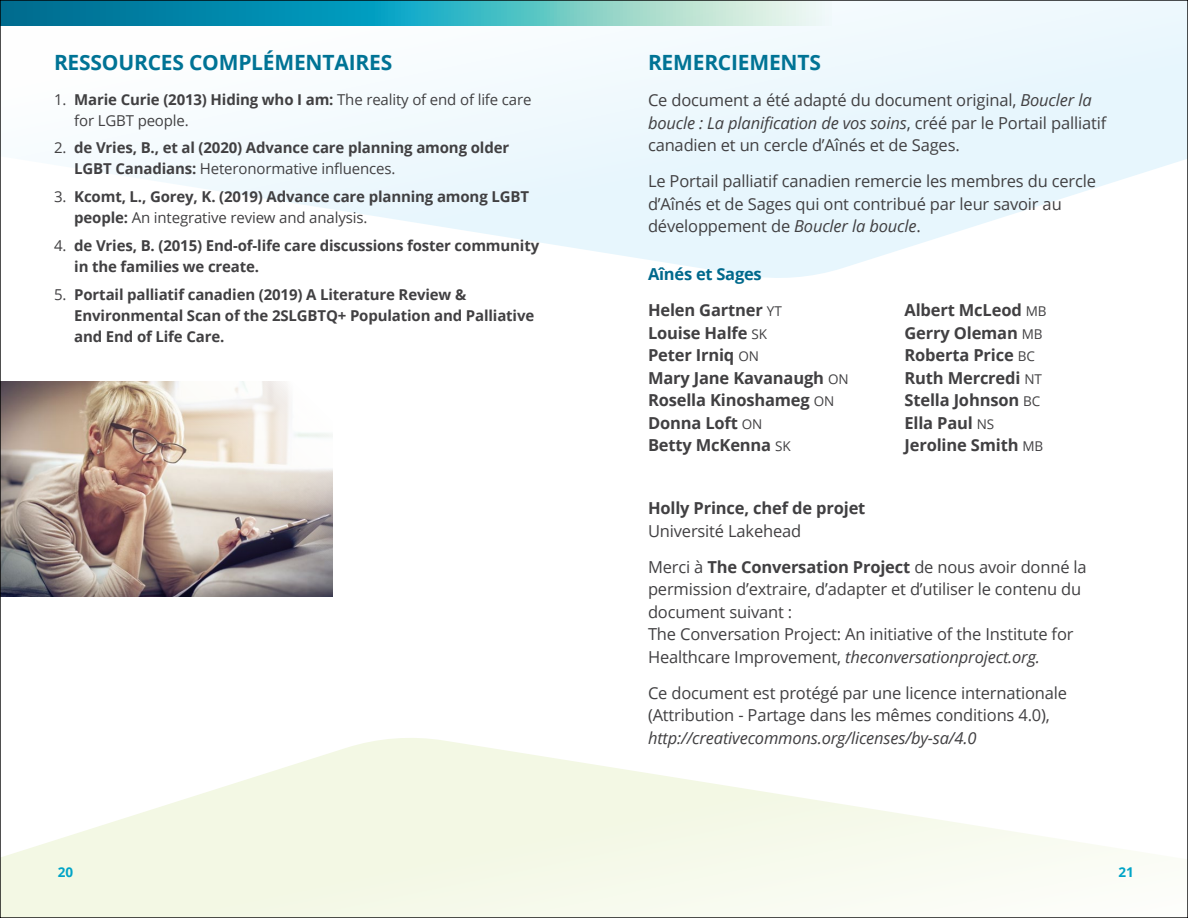
<style>
.page{position:relative;width:1188px;height:918px;background:#fff}
.page>*{position:absolute;margin:0;border:0;box-sizing:border-box;transform-origin:0 0}
.t1{font:700 21px "Open Sans";letter-spacing:-.01em;color:#007395}
.t2{font:16.5px/22.5px "Open Sans";letter-spacing:-.01em;color:#414042}
.t3{font:700 16.5px/22.5px "Open Sans";letter-spacing:-.01em;color:#414042}
.t4{font:italic 16.5px "Open Sans";letter-spacing:-.01em;color:#414042}
.t5{font:700 16.5px/36px "Open Sans";letter-spacing:-.01em;color:#00698c}
.t6{font:700 15px/21px "Open Sans";letter-spacing:-.01em;color:#414042}
.t7{font:15px/21px "Open Sans";letter-spacing:-.01em;color:#414042}
.t8{font:700 13.5px "Open Sans";color:#00a4c7}
.s1{font-weight:700}
.s2{font-weight:400}
.s3{font-style:italic}
.s4{color:#414042}
.s5{font-weight:400;font-size:13.5px;color:#414042}
.s6{font-weight:400;font-size:13.5px}
</style>
<div class="page">
<svg style="left:2px;top:738px;width:1152px;height:178px;fill:#f6faec"></svg>
<svg style="left:67px;top:2px;width:1119px;height:276px;fill:#f0f9fd"></svg>
<img style="left:2px;top:381px;width:331px;height:215px">
<svg style="left:2px;top:2px;width:830px;height:24px;background:#48aebe"></svg>
<p class="t1" style="left:54px;top:48px;width:340px">RESSOURCES COMPLÉMENTAIRES</p>
<p class="t7" style="left:74px;top:88px;width:459px;text-indent:-20px">1. <span class="s1">Marie Curie (2013) Hiding who I am:</span> The reality of end of life care for LGBT people.</p>
<p class="t6" style="left:74px;top:137px;width:436px;text-indent:-20px"><span class="s2">2.</span> de Vries, B., et al (2020) Advance care planning among older<br>LGBT Canadians: <span class="s2">Heteronormative influences.</span></p>
<p class="t6" style="left:74px;top:186px;width:456px;text-indent:-20px"><span class="s2">3.</span> Kcomt, L., Gorey, K. (2019) Advance care planning among LGBT people: <span class="s2">An integrative review and analysis.</span></p>
<p class="t6" style="left:74px;top:234px;width:466px;text-indent:-20px"><span class="s2">4.</span> de Vries, B. (2015) End-of-life care discussions foster community in the families we create.</p>
<p class="t6" style="left:74px;top:283px;width:462px;text-indent:-20px"><span class="s2">5.</span> Portail palliatif canadien (2019) A Literature Review &amp;<br>Environmental Scan of the 2SLGBTQ+ Population and Palliative and End of Life Care.</p>
<p class="t1" style="left:648px;top:48px;width:174px">REMERCIEMENTS</p>
<p class="t2" style="left:648px;top:88px;width:460px">Ce document a été adapté du document original, <span class="s3">Boucler la boucle : La planification de vos soins</span>, créé par le Portail palliatif canadien et un cercle d’Aînés et de Sages.</p>
<p class="t2" style="left:648px;top:169px;width:450px">Le Portail palliatif canadien remercie les membres du cercle d’Aînés et de Sages qui ont contribué par leur savoir au développement de <span class="s3">Boucler la boucle</span>.</p>
<p class="t5" style="left:648px;top:256px;width:135px">Aînés et Sages<br><span class="s4">Helen Gartner</span> <span class="s5">YT</span></p>
<p class="t3" style="left:648px;top:321px;width:202px">Louise Halfe <span class="s6">SK<br></span>Peter Irniq <span class="s6">ON<br></span>Mary Jane Kavanaugh <span class="s6">ON<br></span>Rosella Kinoshameg <span class="s6">ON<br></span>Donna Loft <span class="s6">ON<br></span>Betty McKenna <span class="s6">SK</span></p>
<p class="t3" style="left:904px;top:298px;width:144px">Albert McLeod <span class="s6">MB<br></span>Gerry Oleman <span class="s6">MB<br></span>Roberta Price <span class="s6">BC<br></span>Ruth Mercredi <span class="s6">NT<br></span>Stella Johnson <span class="s6">BC<br></span>Ella Paul <span class="s6">NS<br></span>Jeroline Smith <span class="s6">MB</span></p>
<p class="t3" style="left:648px;top:496px;width:219px">Holly Prince, chef de projet</p>
<p class="t2" style="left:648px;top:512px;width:440px;line-height:36px">Université Lakehead<br>Merci à <span class="s1">The Conversation Project</span> de nous avoir donné la</p>
<p class="t2" style="left:648px;top:577px;width:435px">permission d’extraire, d’adapter et d’utiliser le contenu du document suivant :<br>The Conversation Project: An initiative of the Institute for Healthcare Improvement, <span class="s3">theconversationproject.org.</span></p>
<p class="t2" style="left:648px;top:681px;width:421px">Ce document est protégé par une licence internationale (Attribution - Partage dans les mêmes conditions 4.0),</p>
<p class="t4" style="left:648px;top:726px;width:330px">http://creativecommons.org/licenses/by-sa/4.0</p>
<p class="t8" style="left:58px;top:863px;width:17px">20</p>
<p class="t8" style="left:1119px;top:863px;width:17px">21</p>
</div>
